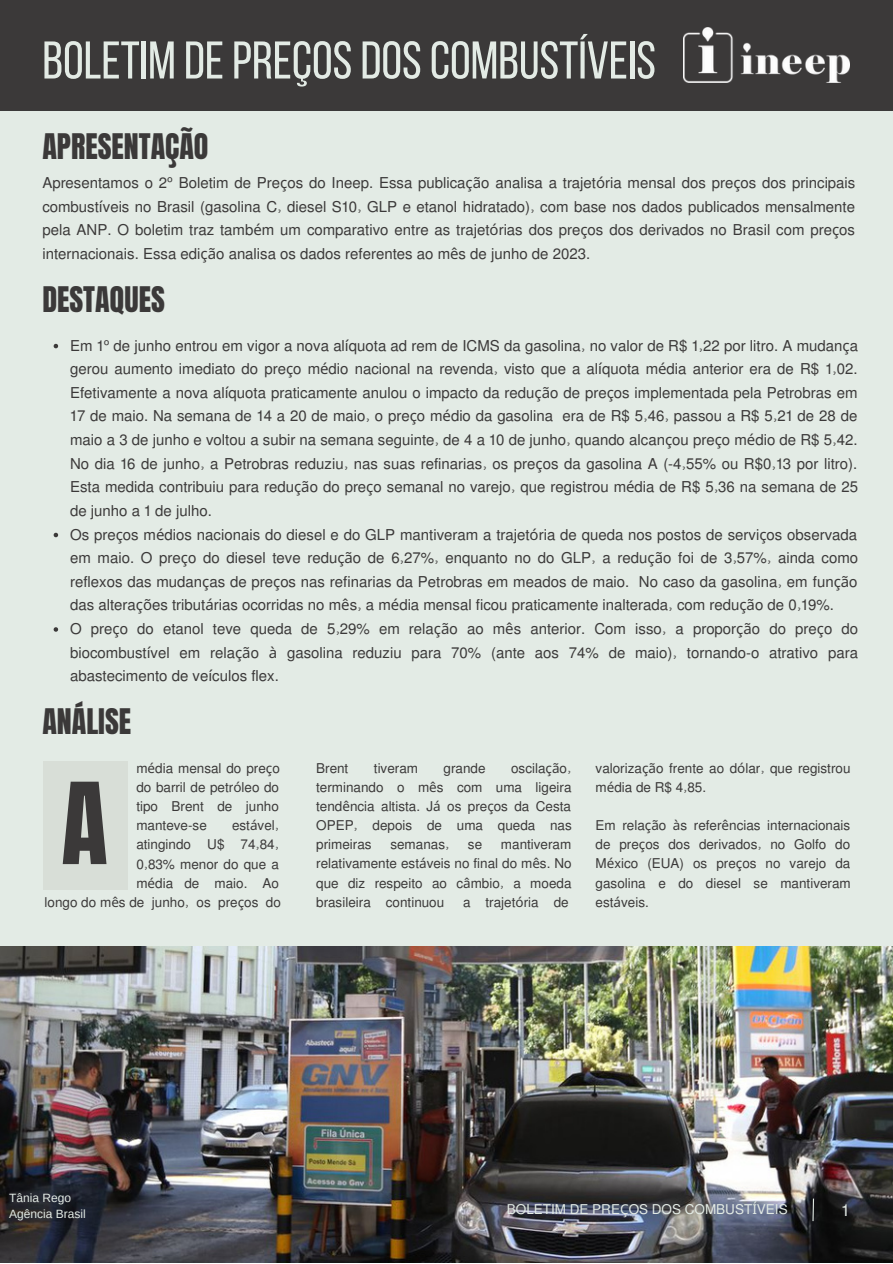
<style>
.page{position:relative;width:893px;height:1264px;background:#fff}
.page>*{position:absolute;margin:0;border:0;box-sizing:border-box;transform-origin:0 0}
.t1{font:95.85px "Anton";color:#3b3939}
.t2{font:52.95px "Bebas Neue";color:#e3ebe5}
.t3{font:30px "Anton";color:#3b3939}
.t4{font:16.5px "Mukti";color:#e3ebe5}
.t5{font:15px/23.5px "Mukti";color:#3b3939;text-align:justify}
.t6{font:13.5px/19px "Mukti";color:#3b3939;text-align:justify}
.t7{font:13.5px "Mukti";color:#e3ebe5}
.t8{font:12px "Arimo";color:#e3ebe5}
.s1{font-family:"Noto Sans"}
</style>
<div class="page">
<div style="left:0;top:0;width:892px;height:1262px;background:#e3ebe5"></div>
<div style="left:0;top:0;width:892px;height:110px;background:#3b3939"></div>
<img style="left:684px;top:28px;width:165px;height:55px">
<div style="left:43px;top:760px;width:84px;height:129px;background:#d8ded7"></div>
<img style="left:0;top:946px;width:892px;height:316px">
<svg style="left:811px;top:1197px;width:3px;height:25px"></svg>
<svg style="left:54px;top:344px;width:4px;height:4px"></svg>
<svg style="left:54px;top:533px;width:4px;height:4px"></svg>
<svg style="left:54px;top:627px;width:4px;height:4px"></svg>
<p class="t2" style="left:42px;top:39px;width:615px">BOLETIM DEPREÇOSDOSCOMBUSTÍVEIS</p>
<p class="t3" style="left:42px;top:125px;width:168px">APRESENTAÇÃO</p>
<p class="t5" style="left:42px;top:170px;width:814px">Apresentamos o 2<span class="s1">º</span> Boletim de Pre<span class="s1">ç</span>os do Ineep. Essa publica<span class="s1">çã</span>o analisa a trajet<span class="s1">ó</span>ria mensal dos pre<span class="s1">ç</span>os dos principais combust<span class="s1">í</span>veis no Brasil (gasolina C, diesel S10, GLP e etanol hidratado), com base nos dados publicados mensalmente pela ANP. O boletim traz tamb<span class="s1">é</span>m um comparativo entre as trajet<span class="s1">ó</span>rias dos pre<span class="s1">ç</span>os dos derivados no Brasil com pre<span class="s1">ç</span>os internacionais. Essa edi<span class="s1">çã</span>o analisa os dados referentes ao m<span class="s1">ê</span>s de junho de 2023.</p>
<p class="t3" style="left:42px;top:277px;width:124px">DESTAQUES</p>
<p class="t5" style="left:70px;top:333px;width:789px">Em 1<span class="s1">º</span> de junho entrou em vigor a nova al<span class="s1">í</span>quota ad rem de ICMS da gasolina, no valor de R$ 1,22 por litro. A mudan<span class="s1">ç</span>a gerou aumento imediato do pre<span class="s1">ç</span>o m<span class="s1">é</span>dio nacional na revenda, visto que a al<span class="s1">í</span>quota m<span class="s1">é</span>dia anterior era de R$ 1,02.<br>Efetivamente a nova al<span class="s1">í</span>quota praticamente anulou o impacto da redu<span class="s1">çã</span>o de pre<span class="s1">ç</span>os implementada pela Petrobras em 17 de maio. Na semana de 14 a 20 de maio, o pre<span class="s1">ç</span>o m<span class="s1">é</span>dio da gasolina era de R$ 5,46, passou a R$ 5,21 de 28 de maio a 3 de junho e voltou a subir na semana seguinte, de 4 a 10 de junho, quando alcan<span class="s1">ç</span>ou pre<span class="s1">ç</span>o m<span class="s1">é</span>dio de R$ 5,42.<br>No dia 16 de junho, a Petrobras reduziu, nas suas refinarias, os pre<span class="s1">ç</span>os da gasolina A (-4,55% ou R$0,13 por litro).<br>Esta medida contribuiu para redu<span class="s1">çã</span>o do pre<span class="s1">ç</span>o semanal no varejo, que registrou m<span class="s1">é</span>dia de R$ 5,36 na semana de 25 de junho a 1 de julho.</p>
<p class="t5" style="left:70px;top:521px;width:789px">Os pre<span class="s1">ç</span>os m<span class="s1">é</span>dios nacionais do diesel e do GLP mantiveram a trajet<span class="s1">ó</span>ria de queda nos postos de servi<span class="s1">ç</span>os observada em maio. O pre<span class="s1">ç</span>o do diesel teve redu<span class="s1">çã</span>o de 6,27%, enquanto no do GLP, a redu<span class="s1">çã</span>o foi de 3,57%, ainda como reflexos das mudan<span class="s1">ç</span>as de pre<span class="s1">ç</span>os nas refinarias da Petrobras em meados de maio. No caso da gasolina, em fun<span class="s1">çã</span>o das altera<span class="s1">çõ</span>es tribut<span class="s1">á</span>rias ocorridas no m<span class="s1">ê</span>s, a m<span class="s1">é</span>dia mensal ficou praticamente inalterada, com redu<span class="s1">çã</span>o de 0,19%.</p>
<p class="t5" style="left:70px;top:616px;width:789px">O pre<span class="s1">ç</span>o do etanol teve queda de 5,29% em rela<span class="s1">çã</span>o ao m<span class="s1">ê</span>s anterior. Com isso, a propor<span class="s1">çã</span>o do pre<span class="s1">ç</span>o do biocombust<span class="s1">í</span>vel em rela<span class="s1">çã</span>o <span class="s1">à</span> gasolina reduziu para 70% (ante aos 74% de maio), tornando-o atrativo para abastecimento de ve<span class="s1">í</span>culos flex.</p>
<p class="t3" style="left:42px;top:699px;width:90px">ANÁLISE</p>
<p class="t6" style="left:595px;top:758px;width:256px">valoriza<span class="s1">çã</span>o frente ao d<span class="s1">ó</span>lar, que registrou m<span class="s1">é</span>dia de R$ 4,85.</p>
<p class="t6" style="left:595px;top:815px;width:257px">Em rela<span class="s1">çã</span>o <span class="s1">à</span>s refer<span class="s1">ê</span>ncias internacionais de pre<span class="s1">ç</span>os dos derivados, no Golfo do M<span class="s1">é</span>xico (EUA) os pre<span class="s1">ç</span>os no varejo da gasolina e do diesel se mantiveram</p>
<p class="t6" style="left:136px;top:758px;width:145px">m<span class="s1">é</span>dia mensal do pre<span class="s1">ç</span>o do barril de petr<span class="s1">ó</span>leo do tipo Brent de junho manteve-se</p>
<p class="t6" style="left:316px;top:758px;width:257px;text-indent:195px">oscila<span class="s1">çã</span>o, terminando o m<span class="s1">ê</span>s com uma ligeira tend<span class="s1">ê</span>ncia altista. J<span class="s1">á</span> os pre<span class="s1">ç</span>os da Cesta OPEP, depois de uma queda nas primeiras</p>
<p class="t6" style="left:316px;top:758px;width:34px">Brent</p>
<p class="t6" style="left:374px;top:758px;width:46px">tiveram</p>
<p class="t6" style="left:443px;top:758px;width:43px">grande</p>
<p class="t1" style="left:61px;top:755px;width:48px">A</p>
<p class="t6" style="left:136px;top:815px;width:144px;text-indent:96px">est<span class="s1">á</span>vel, atingindo U$ 74,84, 0,83% menor do que a m<span class="s1">é</span>dia de maio. Ao</p>
<p class="t6" style="left:316px;top:834px;width:257px;text-indent:185px">mantiveram relativamente est<span class="s1">á</span>veis no final do m<span class="s1">ê</span>s. No que diz respeito ao c<span class="s1">â</span>mbio, a moeda brasileira continuou</p>
<p class="t6" style="left:390px;top:834px;width:60px">semanas,</p>
<p class="t6" style="left:468px;top:834px;width:16px">se</p>
<p class="t6" style="left:45px;top:891px;width:238px">longo do m<span class="s1">ê</span>s de junho, os pre<span class="s1">ç</span>os do</p>
<p class="t6" style="left:595px;top:891px;width:55px">est<span class="s1">á</span>veis.</p>
<p class="t6" style="left:463px;top:891px;width:107px">a trajet<span class="s1">ó</span>ria de</p>
<p class="t8" style="left:9px;top:1190px;width:63px">Tânia Rego</p>
<p class="t8" style="left:9px;top:1206px;width:78px">Agência Brasil</p>
<p class="t7" style="left:507px;top:1199px;width:282px">BOLETIM DE PRE<span class="s1">Ç</span>OS DOS COMBUST<span class="s1">Í</span>VEIS</p>
<p class="t4" style="left:841px;top:1198px;width:9px">1</p>
</div>
